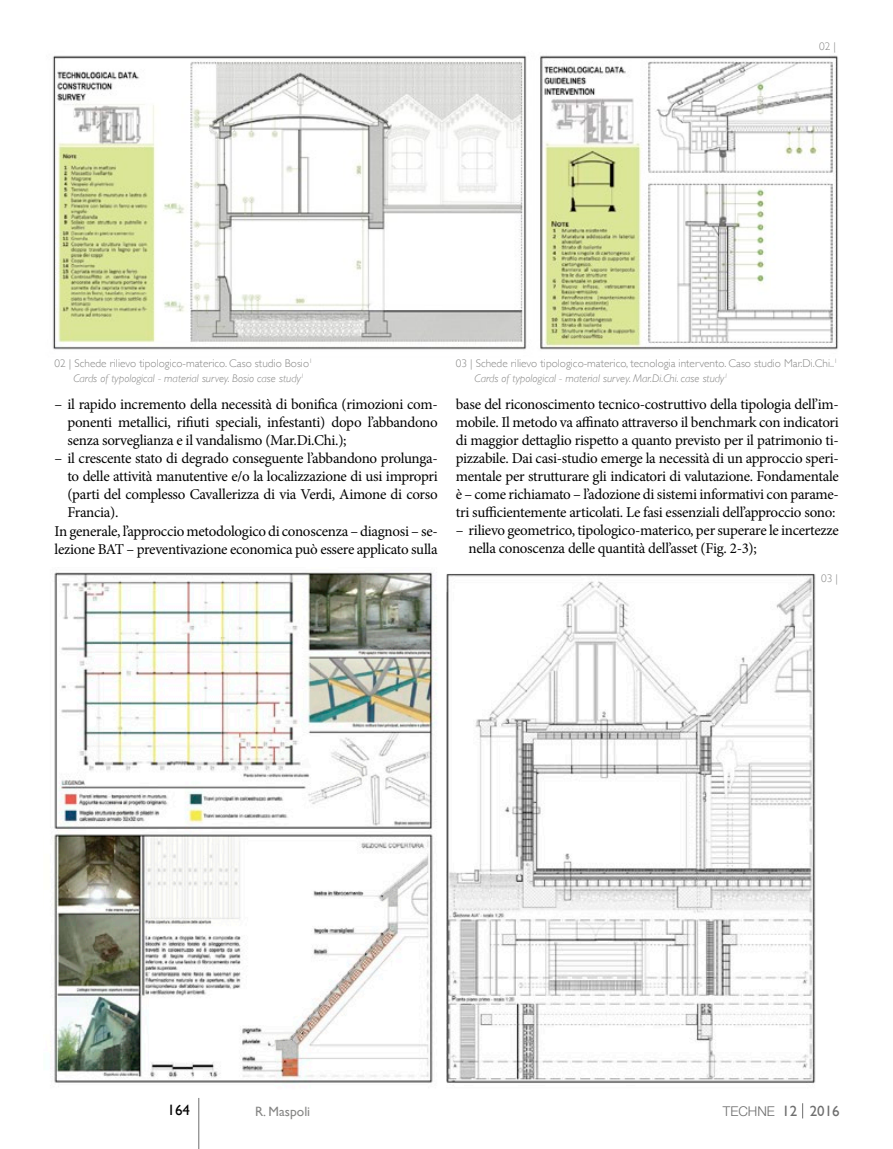
<style>
.page{position:relative;width:893px;height:1149px;background:#fff}
.page>*{position:absolute;margin:0;border:0;box-sizing:border-box;transform-origin:0 0}
.t1{font:15px/18px "Minion Pro";letter-spacing:-.02em;color:#000;text-align:justify}
.t2{font:15px "Gill Sans";color:#000}
.t3{font:300 13.5px "Helvetica Neue";color:#6e6e6e}
.t4{font:13.5px "Gill Sans";color:#878786}
.t5{font:300 11.25px/14.9px "Gill Sans";color:#878786}
.s1{font-style:italic}
.s2{font-family:"Gill Sans";font-weight:400;font-size:15px}
</style>
<div class="page">
<svg style="left:802px;top:1103px;width:1px;height:15px"></svg>
<hr style="left:198px;top:1097px;width:1px;height:51px;background:#6e6e6e">
<img style="left:52px;top:55px;width:786px;height:295px">
<img style="left:54px;top:572px;width:762px;height:512px">
<p class="t5" style="left:819px;top:38px;width:18px">02 |</p>
<p class="t5" style="left:73px;top:355px;width:241px;text-indent:-19px">02 | Schede rilievo tipologico-materico. Caso studio Bosio<sup>1<br></sup><span class="s1">Cards of typological - material survey. Bosio case study</span><sup>1</sup></p>
<p class="t5" style="left:474px;top:355px;width:364px;text-indent:-19px">03 | Schede rilievo tipologico-materico, tecnologia intervento. Caso studio Mar.Di.Chi..<sup>1<br></sup><span class="s1">Cards of typological - material survey. Mar.Di.Chi. case study</span><sup>1</sup></p>
<p class="t1" style="left:67px;top:395px;width:372px;text-indent:-13px">– il rapido incremento della necessità di bonifica (rimozioni com&shy;ponenti metallici, rifiuti speciali, infestanti) dopo l’abbandono senza sorveglianza e il vandalismo (Mar.Di.Chi.);</p>
<p class="t1" style="left:55px;top:449px;width:385px">– il crescente stato di degrado conseguente l’abbandono prolunga-</p>
<p class="t1" style="left:67px;top:467px;width:372px">to delle attività manutentive e/o la localizzazione di usi impropri</p>
<p class="t1" style="left:67px;top:485px;width:372px">(parti del complesso Cavallerizza di via Verdi, Aimone di corso</p>
<p class="t1" style="left:67px;top:503px;width:53px">Francia).</p>
<p class="t1" style="left:55px;top:521px;width:385px">In generale, l’approccio metodologico di conoscenza – diagnosi – se-</p>
<p class="t1" style="left:55px;top:539px;width:385px">lezione BAT – preventivazione economica può essere applicato sulla</p>
<p class="t1" style="left:456px;top:395px;width:385px">base del riconoscimento tecnico-costruttivo della tipologia dell’im&shy;mobile. Il metodo va affinato attraverso il benchmark con indicatori di maggior dettaglio rispetto a quanto previsto per il patrimonio ti&shy;pizzabile. Dai casi-studio emerge la necessità di un approccio speri&shy;mentale per strutturare gli indicatori di valutazione. Fondamentale è – come richiamato – l’adozione di sistemi informativi con parame&shy;tri sufficientemente articolati. Le fasi essenziali dell’approccio sono:</p>
<p class="t1" style="left:468px;top:521px;width:372px;text-indent:-13px">– rilievo geometrico, tipologico-materico, per superare le incertezze nella conoscenza delle quantità dell’asset (Fig. 2-3);</p>
<p class="t5" style="left:821px;top:570px;width:18px">03 |</p>
<p class="t2" style="left:168px;top:1100px;width:24px">164</p>
<p class="t4" style="left:255px;top:1102px;width:57px">R. Maspoli</p>
<p class="t3" style="left:723px;top:1102px;width:118px">TECHNE <span class="s2">12 2016</span></p>
</div>
